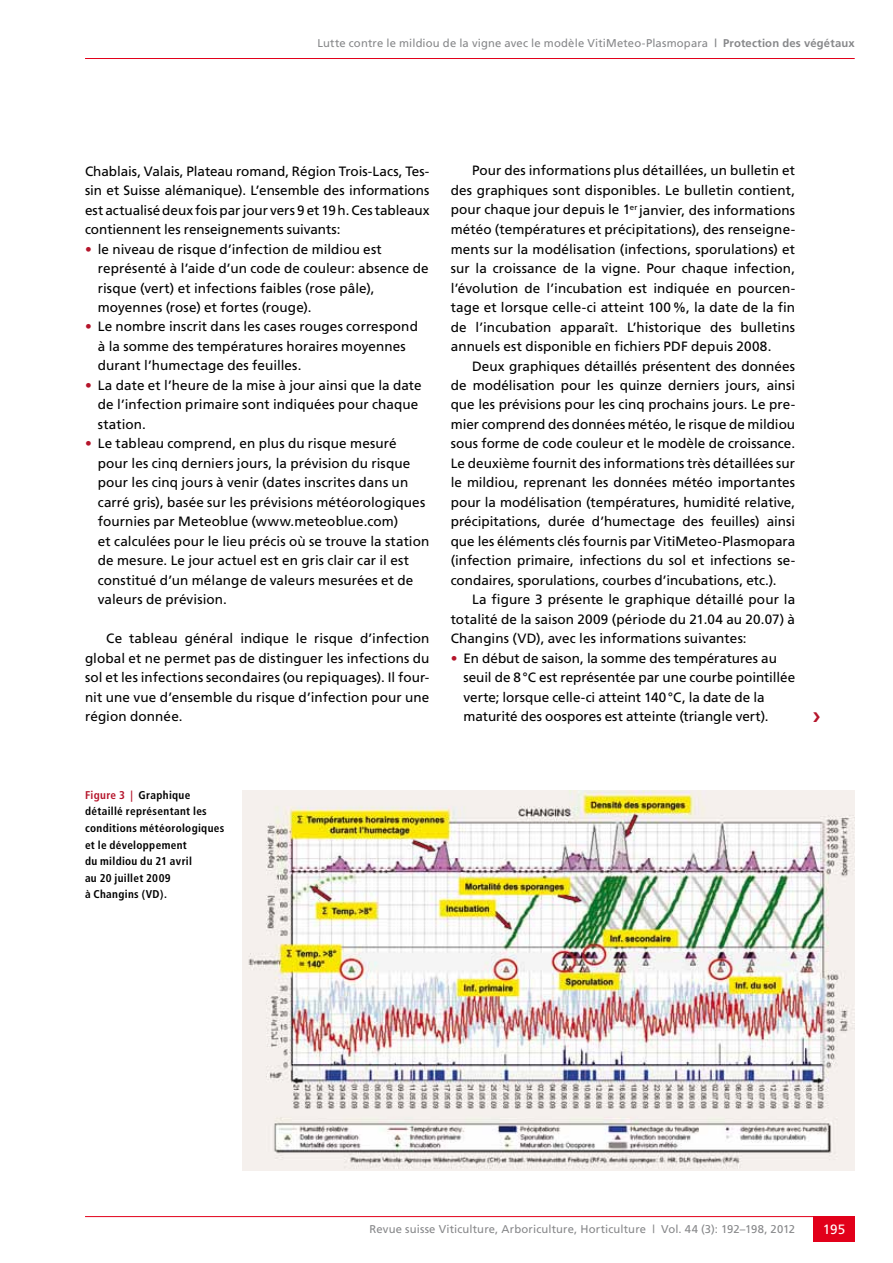
<style>
.page{position:relative;width:893px;height:1263px;background:#fff}
.page>*{position:absolute;margin:0;border:0;box-sizing:border-box;transform-origin:0 0}
.t1{font:13.5px/19.5px "Frutiger";letter-spacing:.005em;color:#000;text-align:justify}
.t2{font:13.5px "Frutiger";color:#fff}
.t3{font:11.25px "Frutiger";letter-spacing:.015em;color:#87888a}
.t4{font:700 condensed 11.25px/16.5px "Frutiger";letter-spacing:.03em;color:#000}
.s1{font-weight:700}
.s2{color:#b5152b}
</style>
<div class="page">
<hr style="left:85px;top:58px;width:770px;height:1px;background:#e2001a">
<hr style="left:85px;top:1216px;width:770px;height:1px;background:#e2001a">
<div style="left:813px;top:1216px;width:42px;height:26px;background:#e2001a"></div>
<img style="left:242px;top:790px;width:613px;height:380px">
<p class="t3" style="left:317px;top:37px;width:539px">Lutte contre le mildiou de la vigne avec le modèle VitiMeteo-Plasmopara <span class="s1">| Protection des végétaux</span></p>
<p class="t1" style="left:85px;top:161px;width:346px">Chablais, Valais, Plateau romand, Région Trois-Lacs, Tes&shy;sin et Suisse alémanique). L’ensemble des informations est actualisé deux fois par jour vers 9 et 19h. Ces tableaux contiennent les renseignements suivants:</p>
<p class="t1" style="left:98px;top:239px;width:332px;text-align:left;text-indent:-13px"><span class="s2">•</span> le niveau de risque d’infection de mildiou est représenté à l’aide d’un code de couleur: absence de risque (vert) et infections faibles (rose pâle), moyennes (rose) et fortes (rouge).</p>
<p class="t1" style="left:98px;top:317px;width:322px;text-align:left;text-indent:-13px"><span class="s2">•</span> Le nombre inscrit dans les cases rouges correspond à la somme des températures horaires moyennes durant l’humectage des feuilles.</p>
<p class="t1" style="left:98px;top:375px;width:325px;text-align:left;text-indent:-13px"><span class="s2">•</span> La date et l’heure de la mise à jour ainsi que la date de l’infection primaire sont indiquées pour chaque station.</p>
<p class="t1" style="left:98px;top:434px;width:333px;text-align:left;text-indent:-13px"><span class="s2">•</span> Le tableau comprend, en plus du risque mesuré pour les cinq derniers jours, la prévision du risque pour les cinq jours à venir (dates inscrites dans un carré gris), basée sur les prévisions météorologiques fournies par Meteoblue (www.meteoblue.com)<br>et calculées pour le lieu précis où se trouve la station de mesure. Le jour actuel est en gris clair car il est constitué d’un mélange de valeurs mesurées et de valeurs de prévision.</p>
<p class="t1" style="left:85px;top:629px;width:346px;text-indent:21px">Ce tableau général indique le risque d’infection global et ne permet pas de distinguer les infections du sol et les infections secondaires (ou repiquages). Il four&shy;nit une vue d’ensemble du risque d’infection pour une région donnée.</p>
<p class="t1" style="left:451px;top:161px;width:346px;text-indent:21px">Pour des informations plus détaillées, un bulletin et des graphiques sont disponibles. Le bulletin contient, pour chaque jour depuis le 1<sup>er</sup> janvier, des informations météo (températures et précipitations), des renseigne&shy;ments sur la modélisation (infections, sporulations) et sur la croissance de la vigne. Pour chaque infection, l’évolution de l’incubation est indiquée en pourcen&shy;tage et lorsque celle-ci atteint 100%, la date de la fin de l’incubation apparaît. L’historique des bulletins annuels est disponible en fichiers PDF depuis 2008.</p>
<p class="t1" style="left:451px;top:356px;width:346px;text-indent:21px">Deux graphiques détaillés présentent des données de modélisation pour les quinze derniers jours, ainsi que les prévisions pour les cinq prochains jours. Le pre&shy;mier comprend des données météo, le risque de mildiou sous forme de code couleur et le modèle de croissance.<br>Le deuxième fournit des informations très détaillées sur le mildiou, reprenant les données météo importantes pour la modélisation (températures, humidité relative, précipitations, durée d’humectage des feuilles) ainsi que les éléments clés fournis par VitiMeteo-Plasmopara (infection primaire, infections du sol et infections se&shy;condaires, sporulations, courbes d’incubations, etc.).</p>
<p class="t1" style="left:451px;top:590px;width:346px;text-indent:21px">La figure 3 présente le graphique détaillé pour la totalité de la saison 2009 (période du 21.04 au 20.07) à Changins (VD), avec les informations suivantes:</p>
<p class="t1" style="left:463px;top:648px;width:333px;text-align:left;text-indent:-13px"><span class="s2">•</span> En début de saison, la somme des températures au seuil de 8°C est représentée par une courbe pointillée verte; lorsque celle-ci atteint 140°C, la date de la maturité des oospores est atteinte (triangle vert).</p>
<p class="t4" style="left:85px;top:787px;width:141px"><span class="s2">Figure 3 |</span> Graphique détaillé représentant les conditions météorologiques et le développement<br>du mildiou du 21 avril<br>au 20 juillet 2009<br>à Changins (VD).</p>
<p class="t3" style="left:369px;top:1223px;width:427px">Revue suisse Viticulture, Arboriculture, Horticulture | Vol. 44 (3): 192–198, 2012</p>
<p class="t2" style="left:823px;top:1221px;width:24px">195</p>
</div>
